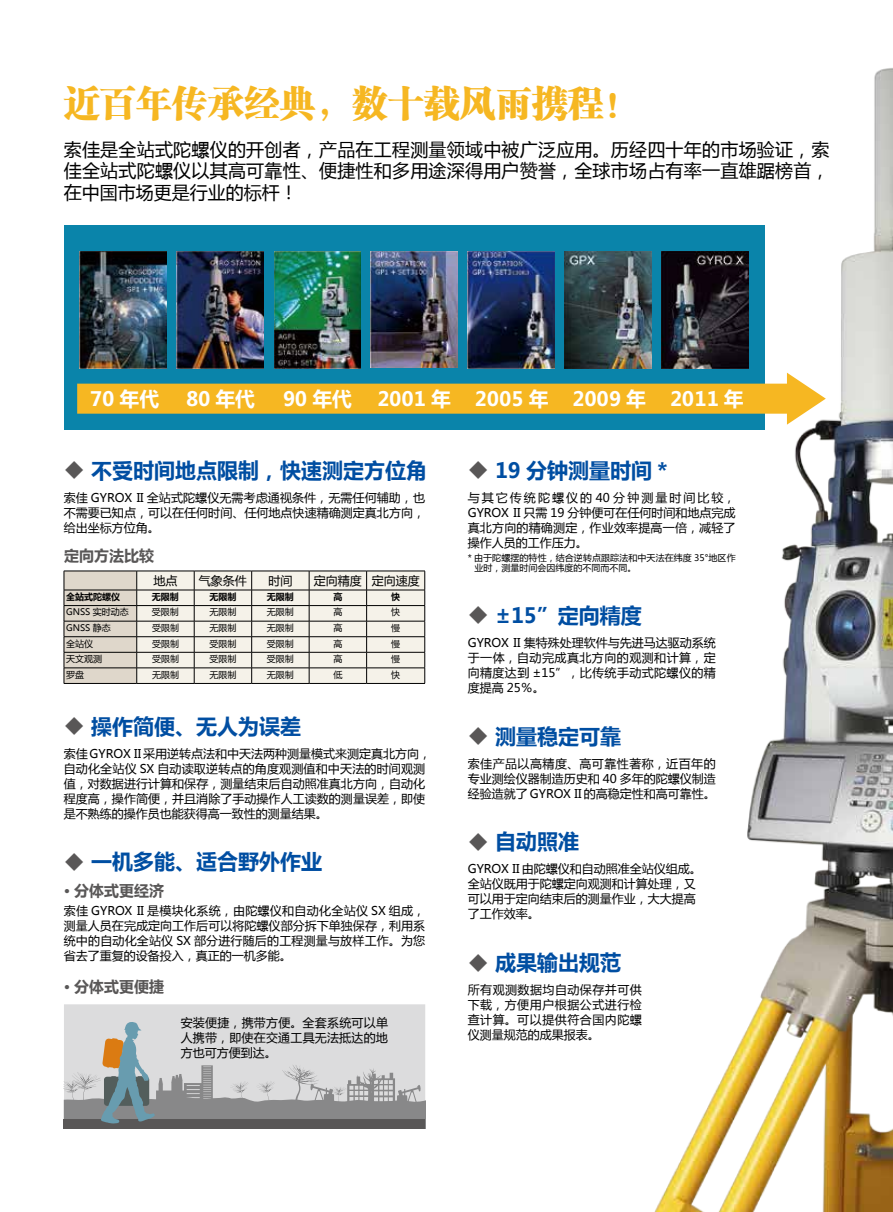
<style>
.page{position:relative;width:893px;height:1212px;background:#fff}
.page>*{position:absolute;margin:0;border:0;box-sizing:border-box;transform-origin:0 0}
.t1{font:36px "FZCSJW GB1 0";color:#f6b722}
.t2{font:700 21px "Microsoft Ya Hei";color:#004ea2}
.t3{font:700 19.8px "Microsoft Ya Hei";color:#fff}
.t4{font:18px/21.6px "Microsoft Ya Hei";letter-spacing:.015em;color:#000;text-align:justify}
.t5{font:700 15px "Microsoft Ya Hei";color:#595757}
.t6{font:12px/15px "Microsoft Ya Hei";letter-spacing:.005em;color:#000;text-align:justify}
.t7{font:9px/10.8px "Microsoft Ya Hei";color:#000}
.t8{font:700 9px "Microsoft Ya Hei";color:#000}
.s1{font-family:"Adobe Song Std";font-weight:300;color:#595757}
</style>
<div class="page">
<div style="left:64px;top:1004px;width:361px;height:124px;background:#dcdcdd"></div>
<svg style="left:64px;top:1022px;width:361px;height:106px"></svg>
<img style="left:639px;top:68px;width:254px;height:1144px">
<svg style="left:64px;top:571px;width:361px;height:112px"></svg>
<hr style="left:64px;top:683px;width:73px;height:1px;background:#000">
<hr style="left:137px;top:683px;width:57px;height:1px;background:#000">
<hr style="left:194px;top:683px;width:58px;height:1px;background:#000">
<hr style="left:252px;top:683px;width:57px;height:1px;background:#000">
<hr style="left:309px;top:683px;width:58px;height:1px;background:#000">
<hr style="left:367px;top:683px;width:58px;height:1px;background:#000">
<div style="left:64px;top:225px;width:701px;height:204px;background:#0a84aa"></div>
<img style="left:80px;top:251px;width:86px;height:117px">
<img style="left:177px;top:251px;width:86px;height:117px">
<img style="left:274px;top:251px;width:86px;height:117px">
<img style="left:371px;top:251px;width:86px;height:117px">
<img style="left:468px;top:251px;width:86px;height:117px">
<img style="left:565px;top:251px;width:86px;height:117px">
<img style="left:662px;top:251px;width:86px;height:117px">
<svg style="left:77px;top:373px;width:749px;height:52px"></svg>
<h1 class="t1" style="left:64px;top:83px;width:578px">近百年传承经典，数十载风雨携程！</h1>
<h3 class="t4" style="left:64px;top:138px;width:767px">索佳是全站式陀螺仪的开创者，产品在工程测量领域中被广泛应用。历经四十年的市场验证，索佳全站式陀螺仪以其高可靠性、便捷性和多用途深得用户赞誉，全球市场占有率一直雄踞榜首，在中国市场更是行业的标杆！</h3>
<h3 class="t3" style="left:90px;top:385px;width:70px">70 年代</h3>
<h3 class="t3" style="left:186px;top:385px;width:70px">80 年代</h3>
<h3 class="t3" style="left:283px;top:385px;width:70px">90 年代</h3>
<h3 class="t3" style="left:377px;top:385px;width:368px">2001 年 2005 年 2009 年 2011 年</h3>
<h2 class="t2" style="left:64px;top:455px;width:365px"><span class="s1">◆</span> 不受时间地点限制，快速测定方位角</h2>
<p class="t6" style="left:64px;top:489px;width:363px">索佳 GYROX II 全站式陀螺仪无需考虑通视条件，无需任何辅助，也不需要已知点，可以在任何时间、任何地点快速精确测定真北方向，给出坐标方位角。</p>
<p class="t5" style="left:64px;top:545px;width:91px">定向方法比较</p>
<p class="t6" style="left:153px;top:573px;width:25px">地点</p>
<p class="t6" style="left:199px;top:573px;width:49px">气象条件</p>
<p class="t6" style="left:268px;top:573px;width:25px">时间</p>
<p class="t6" style="left:314px;top:573px;width:107px">定向精度 定向速度</p>
<p class="t8" style="left:66px;top:590px;width:55px">全站式陀螺仪</p>
<p class="t8" style="left:152px;top:590px;width:28px">无限制</p>
<p class="t8" style="left:209px;top:590px;width:28px">无限制</p>
<p class="t8" style="left:267px;top:590px;width:28px">无限制</p>
<p class="t8" style="left:333px;top:590px;width:10px">高</p>
<p class="t8" style="left:391px;top:590px;width:10px">快</p>
<p class="t7" style="left:66px;top:606px;width:64px">GNSS 实时动态</p>
<p class="t7" style="left:152px;top:606px;width:28px">受限制</p>
<p class="t7" style="left:209px;top:606px;width:28px">无限制</p>
<p class="t7" style="left:267px;top:606px;width:28px">无限制</p>
<p class="t7" style="left:333px;top:606px;width:10px">高</p>
<p class="t7" style="left:391px;top:606px;width:10px">快</p>
<p class="t7" style="left:66px;top:622px;width:46px">GNSS 静态</p>
<p class="t7" style="left:152px;top:622px;width:28px">受限制</p>
<p class="t7" style="left:209px;top:622px;width:28px">无限制</p>
<p class="t7" style="left:267px;top:622px;width:28px">无限制</p>
<p class="t7" style="left:333px;top:622px;width:10px">高</p>
<p class="t7" style="left:391px;top:622px;width:10px">慢</p>
<p class="t7" style="left:66px;top:638px;width:28px">全站仪</p>
<p class="t7" style="left:152px;top:638px;width:28px">受限制</p>
<p class="t7" style="left:209px;top:638px;width:28px">受限制</p>
<p class="t7" style="left:267px;top:638px;width:28px">受限制</p>
<p class="t7" style="left:333px;top:638px;width:10px">高</p>
<p class="t7" style="left:391px;top:638px;width:10px">慢</p>
<p class="t7" style="left:66px;top:653px;width:37px">天文观测</p>
<p class="t7" style="left:152px;top:653px;width:28px">受限制</p>
<p class="t7" style="left:209px;top:653px;width:28px">受限制</p>
<p class="t7" style="left:267px;top:653px;width:28px">受限制</p>
<p class="t7" style="left:333px;top:653px;width:10px">高</p>
<p class="t7" style="left:391px;top:653px;width:10px">慢</p>
<p class="t7" style="left:66px;top:669px;width:19px">罗盘</p>
<p class="t7" style="left:152px;top:669px;width:28px">无限制</p>
<p class="t7" style="left:209px;top:669px;width:28px">无限制</p>
<p class="t7" style="left:267px;top:669px;width:28px">无限制</p>
<p class="t7" style="left:333px;top:669px;width:10px">低</p>
<p class="t7" style="left:391px;top:669px;width:10px">快</p>
<h2 class="t2" style="left:64px;top:711px;width:239px"><span class="s1">◆</span> 操作简便、无人为误差</h2>
<p class="t6" style="left:64px;top:745px;width:369px;text-align:left">索佳 GYROX II 采用逆转点法和中天法两种测量模式来测定真北方向，自动化全站仪 SX 自动读取逆转点的角度观测值和中天法的时间观测值，对数据进行计算和保存，测量结束后自动照准真北方向，自动化程度高，操作简便，并且消除了手动操作人工读数的测量误差，即使是不熟练的操作员也能获得高一致性的测量结果。</p>
<h2 class="t2" style="left:64px;top:847px;width:260px"><span class="s1">◆</span> 一机多能、适合野外作业</h2>
<p class="t6" style="left:64px;top:902px;width:363px">索佳 GYROX II 是模块化系统，由陀螺仪和自动化全站仪 SX 组成，测量人员在完成定向工作后可以将陀螺仪部分拆下单独保存，利用系统中的自动化全站仪 SX 部分进行随后的工程测量与放样工作。为您省去了重复的设备投入，真正的一机多能。</p>
<p class="t5" style="left:64px;top:880px;width:102px">• 分体式更经济</p>
<p class="t5" style="left:64px;top:976px;width:102px">• 分体式更便捷</p>
<p class="t6" style="left:181px;top:1015px;width:209px">安装便捷，携带方便。全套系统可以单人携带，即使在交通工具无法抵达的地方也可方便到达。</p>
<h2 class="t2" style="left:468px;top:455px;width:201px"><span class="s1">◆</span> 19 分钟测量时间 *</h2>
<p class="t6" style="left:468px;top:489px;width:269px">与其它传统陀螺仪的 40 分钟测量时间比较，GYROX II 只需 19 分钟便可在任何时间和地点完成真北方向的精确测定，作业效率提高一倍，减轻了操作人员的工作压力。</p>
<p class="t7" style="left:475px;top:552px;width:263px;text-indent:-7px">* 由于陀螺摆的特性，结合逆转点跟踪法和中天法在纬度 35°地区作业时，测量时间会因纬度的不同而不同。</p>
<h2 class="t2" style="left:468px;top:600px;width:176px"><span class="s1">◆</span> ±15”定向精度</h2>
<p class="t6" style="left:468px;top:635px;width:250px">GYROX II 集特殊处理软件与先进马达驱动系统于一体，自动完成真北方向的观测和计算，定向精度达到 ±15”，比传统手动式陀螺仪的精度提高 25％。</p>
<h2 class="t2" style="left:468px;top:721px;width:155px"><span class="s1">◆</span> 测量稳定可靠</h2>
<p class="t6" style="left:468px;top:755px;width:250px">索佳产品以高精度、高可靠性著称，近百年的专业测绘仪器制造历史和 40 多年的陀螺仪制造经验造就了 GYROX II 的高稳定性和高可靠性。</p>
<h2 class="t2" style="left:468px;top:827px;width:113px"><span class="s1">◆</span> 自动照准</h2>
<p class="t6" style="left:468px;top:861px;width:236px;text-align:left">GYROX II 由陀螺仪和自动照准全站仪组成。全站仪既用于陀螺定向观测和计算处理，又可以用于定向结束后的测量作业，大大提高了工作效率。</p>
<h2 class="t2" style="left:468px;top:948px;width:155px"><span class="s1">◆</span> 成果输出规范</h2>
<p class="t6" style="left:468px;top:982px;width:176px">所有观测数据均自动保存并可供下载，方便用户根据公式进行检查计算。可以提供符合国内陀螺仪测量规范的成果报表。</p>
</div>
